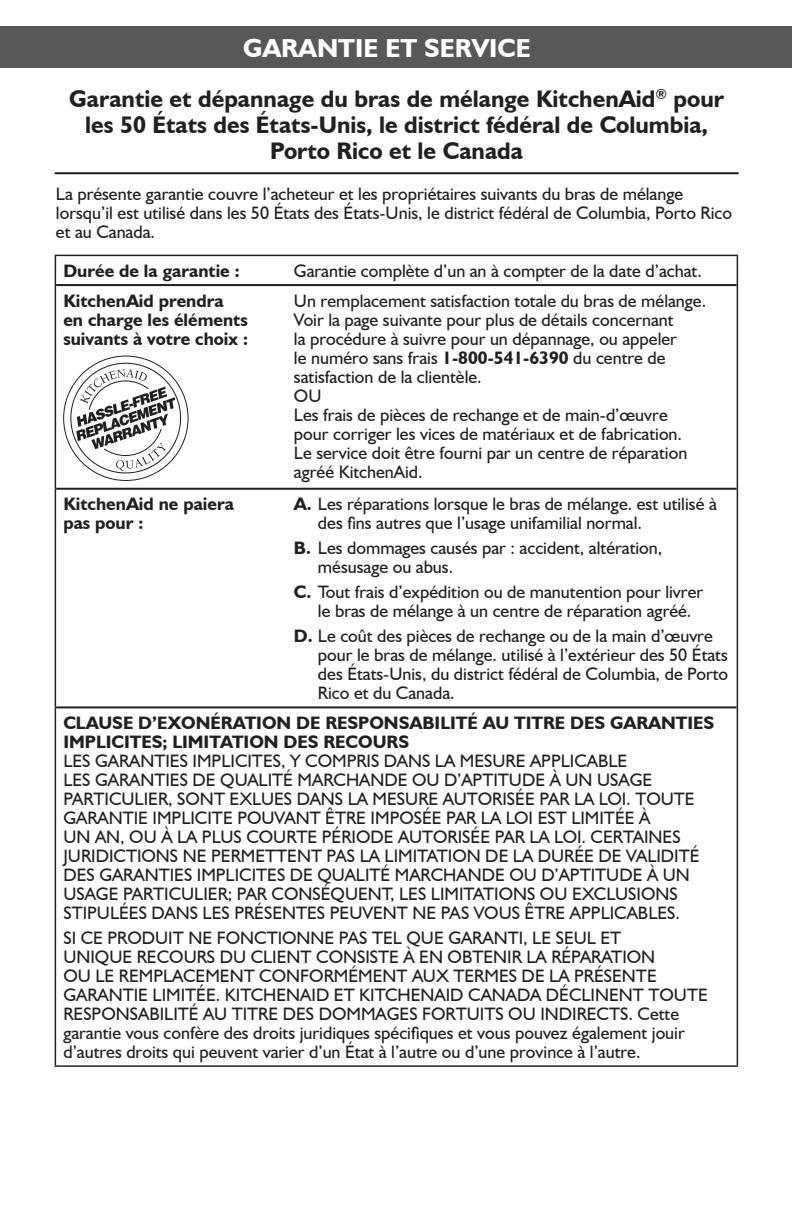
<style>
.page{position:relative;width:792px;height:1224px;background:#fff}
.page>*{position:absolute;margin:0;border:0;box-sizing:border-box;transform-origin:0 0}
.MAIN_Lft_Pg_Header_B{font:700 26px "Humanist 521 BT";color:#fff}
.Subhead_1_centered{font:700 24px/26px "Humanist 521 BT";color:#231f20;text-align:center}
.Body_copy{font:18px/19px "Humanist 521 BT";color:#231f20}
.Body_copy-2{font:700 18px/19px "Humanist 521 BT";color:#231f20}
.s1{font-weight:700}
</style>
<div class="page">
<div style="left:0;top:26px;width:792px;height:42px;background:#57585a"></div>
<hr style="left:55px;top:172px;width:684px;height:2px;background:#231f20">
<hr style="left:56px;top:284px;width:230px;height:2px;background:#231f20">
<hr style="left:286px;top:284px;width:451px;height:2px;background:#231f20">
<hr style="left:56px;top:488px;width:230px;height:2px;background:#231f20">
<hr style="left:286px;top:488px;width:451px;height:2px;background:#231f20">
<hr style="left:56px;top:706px;width:230px;height:2px;background:#231f20">
<hr style="left:286px;top:706px;width:451px;height:2px;background:#231f20">
<hr style="left:55px;top:255px;width:231px;height:1px;background:#231f20">
<svg style="left:55px;top:256px;width:1px;height:29px"></svg>
<hr style="left:286px;top:255px;width:452px;height:1px;background:#231f20">
<svg style="left:737px;top:256px;width:1px;height:29px"></svg>
<hr style="left:55px;top:285px;width:1px;height:204px;background:#231f20">
<hr style="left:737px;top:285px;width:1px;height:204px;background:#231f20">
<hr style="left:55px;top:489px;width:1px;height:218px;background:#231f20">
<hr style="left:737px;top:489px;width:1px;height:218px;background:#231f20">
<hr style="left:55px;top:707px;width:1px;height:358px;background:#231f20">
<hr style="left:737px;top:707px;width:1px;height:358px;background:#231f20">
<hr style="left:55px;top:1065px;width:231px;height:2px;background:#231f20">
<hr style="left:286px;top:1065px;width:452px;height:2px;background:#231f20">
<svg style="left:76px;top:369px;width:99px;height:102px"></svg>
<p class="MAIN_Lft_Pg_Header_B" style="left:243px;top:32px;width:289px">GARANTIE ET SERVICE</p>
<p class="Subhead_1_centered" style="left:69px;top:85px;width:656px">Garantie et dépannage du bras de mélange KitchenAid<sup>®</sup> pour les 50 États des États-Unis, le district fédéral de Columbia,<br>Porto Rico et le Canada</p>
<p class="Body_copy" style="left:56px;top:184px;width:678px">La présente garantie couvre l’acheteur et les propriétaires suivants du bras de mélange lorsqu’il est utilisé dans les 50 États des États-Unis, le district fédéral de Columbia, Porto Rico et au Canada.</p>
<p class="Body_copy-2" style="left:63px;top:261px;width:178px">Durée de la garantie :</p>
<p class="Body_copy" style="left:294px;top:261px;width:409px">Garantie complète d’un an à compter de la date d’achat.</p>
<p class="Body_copy-2" style="left:63px;top:291px;width:186px">KitchenAid prendra en charge les éléments suivants à votre choix :</p>
<p class="Body_copy" style="left:294px;top:291px;width:414px">Un remplacement satisfaction totale du bras de mélange.<br>Voir la page suivante pour plus de détails concernant</p>
<p class="Body_copy" style="left:294px;top:329px;width:385px">la procédure à suivre pour un dépannage, ou appeler le numéro sans frais <span class="s1">1-800-541-6390</span> du centre de satisfaction de la clientèle.</p>
<p class="Body_copy" style="left:294px;top:386px;width:29px">OU</p>
<p class="Body_copy" style="left:294px;top:405px;width:395px">Les frais de pièces de rechange et de main-d’œuvre pour corriger les vices de matériaux et de fabrication.<br>Le service doit être fourni par un centre de réparation agréé KitchenAid.</p>
<p class="Body_copy-2" style="left:63px;top:494px;width:172px">KitchenAid ne paiera pas pour :</p>
<p class="Body_copy" style="left:318px;top:494px;width:400px;text-indent:-24px"><span class="s1">A.</span> Les réparations lorsque le bras de mélange. est utilisé à des fins autres que l’usage unifamilial normal.</p>
<p class="Body_copy" style="left:318px;top:538px;width:346px;text-indent:-24px"><span class="s1">B.</span> Les dommages causés par : accident, altération, mésusage ou abus.</p>
<p class="Body_copy" style="left:318px;top:582px;width:387px;text-indent:-24px"><span class="s1">C.</span> Tout frais d’expédition ou de manutention pour livrer le bras de mélange à un centre de réparation agréé.</p>
<p class="Body_copy" style="left:318px;top:626px;width:412px;text-indent:-24px"><span class="s1">D.</span> Le coût des pièces de rechange ou de la main d’œuvre pour le bras de mélange. utilisé à l’extérieur des 50 États des États-Unis, du district fédéral de Columbia, de Porto Rico et du Canada.</p>
<p class="Body_copy" style="left:63px;top:713px;width:652px"><span class="s1">CLAUSE D’EXONÉRATION DE RESPONSABILITÉ AU TITRE DES GARANTIES IMPLICITES; LIMITATION DES RECOURS<br></span>LES GARANTIES IMPLICITES, Y COMPRIS DANS LA MESURE APPLICABLE<br>LES GARANTIES DE QUALITÉ MARCHANDE OU D’APTITUDE À UN USAGE PARTICULIER, SONT EXLUES DANS LA MESURE AUTORISÉE PAR LA LOI. TOUTE GARANTIE IMPLICITE POUVANT ÊTRE IMPOSÉE PAR LA LOI EST LIMITÉE À<br>UN AN, OU À LA PLUS COURTE PÉRIODE AUTORISÉE PAR LA LOI. CERTAINES JURIDICTIONS NE PERMETTENT PAS LA LIMITATION DE LA DURÉE DE VALIDITÉ DES GARANTIES IMPLICITES DE QUALITÉ MARCHANDE OU D’APTITUDE À UN USAGE PARTICULIER; PAR CONSÉQUENT, LES LIMITATIONS OU EXCLUSIONS STIPULÉES DANS LES PRÉSENTES PEUVENT NE PAS VOUS ÊTRE APPLICABLES.</p>
<p class="Body_copy" style="left:63px;top:928px;width:646px">SI CE PRODUIT NE FONCTIONNE PAS TEL QUE GARANTI, LE SEUL ET<br>UNIQUE RECOURS DU CLIENT CONSISTE À EN OBTENIR LA RÉPARATION<br>OU LE REMPLACEMENT CONFORMÉMENT AUX TERMES DE LA PRÉSENTE GARANTIE LIMITÉE. KITCHENAID ET KITCHENAID CANADA DÉCLINENT TOUTE RESPONSABILITÉ AU TITRE DES DOMMAGES FORTUITS OU INDIRECTS. Cette garantie vous confère des droits juridiques spécifiques et vous pouvez également jouir d’autres droits qui peuvent varier d’un État à l’autre ou d’une province à l’autre.</p>
</div>
